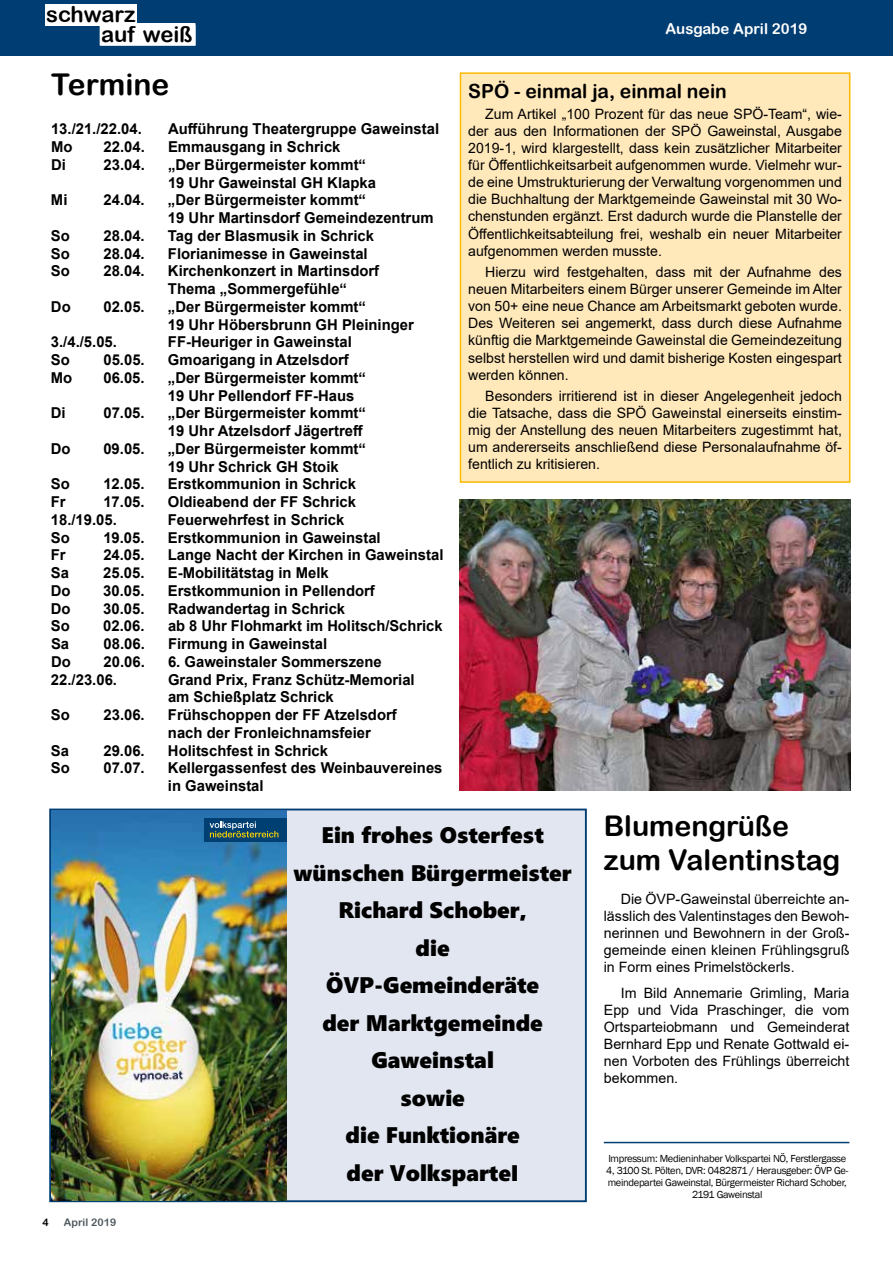
<style>
.page{position:relative;width:893px;height:1263px;background:#fff}
.page>*{position:absolute;margin:0;border:0;box-sizing:border-box;transform-origin:0 0}
.t1{font:30px "Arial Rounded MT Bold";color:#000}
.t2{font:28.5px/34.2px "Arial Rounded MT Bold";color:#000}
.t3{font:900 22.65px/37.5px "Segoe WP";color:#000;text-align:center}
.t4{font:22.05px/19.4px "Arial Rounded MT Bold";color:#000}
.t5{font:19.5px "Arial Rounded MT Bold";color:#000}
.t6{font:700 15px/17.7px "Arial";color:#000}
.t7{font:15px "Arial Rounded MT Bold";color:#fff}
.t8{font:14.25px/17.1px "Arial";color:#000;text-align:justify}
.t9{font:10.5px/12px "Franklin Gothic";letter-spacing:-.03em;color:#000;text-align:center}
.t10{font:10.5px "Arial Rounded MT Bold";letter-spacing:.005em;color:#4c575d}
.t11{font:10.5px "Arial Rounded MT Bold";color:#000}
</style>
<div class="page">
<div style="left:460px;top:72px;width:390px;height:411px;background:#ffe8ba;border:2px solid #fbba00"></div>
<div style="left:49px;top:808px;width:538px;height:394px;background:#e2e6f0;border:2px solid #003d72"></div>
<div style="left:0;top:0;width:893px;height:55px;background:#003d72"></div>
<img style="left:460px;top:500px;width:390px;height:291px">
<img style="left:51px;top:810px;width:236px;height:391px">
<div style="left:204px;top:818px;width:83px;height:24px;background:#003f72"></div>
<svg style="left:210px;top:821px;width:68px;height:16px"></svg>
<hr style="left:604px;top:1142px;width:245px;height:1px;background:#003d72">
<svg style="left:99px;top:4px;width:97px;height:42px"></svg>
<div style="left:45px;top:4px;width:91px;height:22px;background:#fff"></div>
<div style="left:100px;top:23px;width:95px;height:22px;border:1px solid #fff"></div>
<div style="left:101px;top:26px;width:94px;height:19px;background:#fff"></div>
<div style="left:101px;top:25px;width:94px;height:20px;border:1px solid #fff"></div>
<h3 class="t4" style="left:101px;top:5px;width:93px;text-indent:-55px">schwarz<br>auf weiß</h3>
<h1 class="t1" style="left:51px;top:67px;width:120px">Termine</h1>
<p class="t6" style="left:51px;top:120px;width:92px">13./21./22.04.</p>
<p class="t6" style="left:168px;top:120px;width:273px">Aufführung Theatergruppe Gaweinstal</p>
<p class="t6" style="left:51px;top:138px;width:23px">Mo</p>
<p class="t6" style="left:104px;top:138px;width:43px">22.04.</p>
<p class="t6" style="left:168px;top:138px;width:174px">Emmausgang in Schrick</p>
<p class="t6" style="left:51px;top:156px;width:16px">Di</p>
<p class="t6" style="left:104px;top:156px;width:43px">23.04.</p>
<p class="t6" style="left:168px;top:156px;width:209px">„Der Bürgermeister kommt“<br>19 Uhr Gaweinstal GH Klapka</p>
<p class="t6" style="left:51px;top:191px;width:18px">Mi</p>
<p class="t6" style="left:103px;top:191px;width:43px">24.04.</p>
<p class="t6" style="left:168px;top:191px;width:267px">„Der Bürgermeister kommt“<br>19 Uhr Martinsdorf Gemeindezentrum</p>
<p class="t6" style="left:51px;top:227px;width:20px">So</p>
<p class="t6" style="left:103px;top:227px;width:43px">28.04.</p>
<p class="t6" style="left:168px;top:227px;width:208px">Tag der Blasmusik in Schrick</p>
<p class="t6" style="left:51px;top:245px;width:20px">So</p>
<p class="t6" style="left:103px;top:245px;width:43px">28.04.</p>
<p class="t6" style="left:168px;top:245px;width:201px">Florianimesse in Gaweinstal</p>
<p class="t6" style="left:51px;top:262px;width:20px">So</p>
<p class="t6" style="left:103px;top:262px;width:43px">28.04.</p>
<p class="t6" style="left:168px;top:262px;width:213px">Kirchenkonzert in Martinsdorf<br>Thema „Sommergefühle“</p>
<p class="t6" style="left:51px;top:298px;width:21px">Do</p>
<p class="t6" style="left:103px;top:298px;width:43px">02.05.</p>
<p class="t6" style="left:168px;top:298px;width:247px">„Der Bürgermeister kommt“<br>19 Uhr Höbersbrunn GH Pleininger</p>
<p class="t6" style="left:51px;top:333px;width:68px">3./4./5.05.</p>
<p class="t6" style="left:168px;top:333px;width:186px">FF-Heuriger in Gaweinstal</p>
<p class="t6" style="left:51px;top:351px;width:20px">So</p>
<p class="t6" style="left:103px;top:351px;width:43px">05.05.</p>
<p class="t6" style="left:168px;top:351px;width:182px">Gmoarigang in Atzelsdorf</p>
<p class="t6" style="left:51px;top:369px;width:23px">Mo</p>
<p class="t6" style="left:103px;top:369px;width:43px">06.05.</p>
<p class="t6" style="left:168px;top:369px;width:200px">„Der Bürgermeister kommt“<br>19 Uhr Pellendorf FF-Haus</p>
<p class="t6" style="left:51px;top:404px;width:16px">Di</p>
<p class="t6" style="left:103px;top:404px;width:43px">07.05.</p>
<p class="t6" style="left:168px;top:404px;width:200px">„Der Bürgermeister kommt“<br>19 Uhr Atzelsdorf Jägertreff</p>
<p class="t6" style="left:51px;top:440px;width:21px">Do</p>
<p class="t6" style="left:103px;top:440px;width:43px">09.05.</p>
<p class="t6" style="left:168px;top:440px;width:200px">„Der Bürgermeister kommt“<br>19 Uhr Schrick GH Stoik</p>
<p class="t6" style="left:51px;top:475px;width:20px">So</p>
<p class="t6" style="left:103px;top:475px;width:43px">12.05.</p>
<p class="t6" style="left:168px;top:475px;width:190px">Erstkommunion in Schrick</p>
<p class="t6" style="left:51px;top:493px;width:16px">Fr</p>
<p class="t6" style="left:103px;top:493px;width:43px">17.05.</p>
<p class="t6" style="left:168px;top:493px;width:190px">Oldieabend der FF Schrick</p>
<p class="t6" style="left:51px;top:511px;width:68px">18./19.05.</p>
<p class="t6" style="left:168px;top:511px;width:178px">Feuerwehrfest in Schrick</p>
<p class="t6" style="left:51px;top:528px;width:20px">So</p>
<p class="t6" style="left:103px;top:528px;width:43px">19.05.</p>
<p class="t6" style="left:168px;top:528px;width:214px">Erstkommunion in Gaweinstal</p>
<p class="t6" style="left:51px;top:546px;width:16px">Fr</p>
<p class="t6" style="left:103px;top:546px;width:43px">24.05.</p>
<p class="t6" style="left:168px;top:546px;width:277px">Lange Nacht der Kirchen in Gaweinstal</p>
<p class="t6" style="left:51px;top:564px;width:20px">Sa</p>
<p class="t6" style="left:103px;top:564px;width:43px">25.05.</p>
<p class="t6" style="left:168px;top:564px;width:162px">E-Mobilitätstag in Melk</p>
<p class="t6" style="left:51px;top:582px;width:21px">Do</p>
<p class="t6" style="left:103px;top:582px;width:43px">30.05.</p>
<p class="t6" style="left:168px;top:582px;width:209px">Erstkommunion in Pellendorf</p>
<p class="t6" style="left:51px;top:599px;width:21px">Do</p>
<p class="t6" style="left:103px;top:599px;width:43px">30.05.</p>
<p class="t6" style="left:168px;top:599px;width:179px">Radwandertag in Schrick</p>
<p class="t6" style="left:51px;top:617px;width:20px">So</p>
<p class="t6" style="left:103px;top:617px;width:43px">02.06.</p>
<p class="t6" style="left:168px;top:617px;width:276px">ab 8 Uhr Flohmarkt im Holitsch/Schrick</p>
<p class="t6" style="left:51px;top:635px;width:20px">Sa</p>
<p class="t6" style="left:104px;top:635px;width:43px">08.06.</p>
<p class="t6" style="left:168px;top:635px;width:161px">Firmung in Gaweinstal</p>
<p class="t6" style="left:51px;top:653px;width:21px">Do</p>
<p class="t6" style="left:104px;top:653px;width:43px">20.06.</p>
<p class="t6" style="left:168px;top:653px;width:215px">6. Gaweinstaler Sommerszene</p>
<p class="t6" style="left:51px;top:671px;width:68px">22./23.06.</p>
<p class="t6" style="left:168px;top:671px;width:248px">Grand Prix, Franz Schütz-Memorial am Schießplatz Schrick</p>
<p class="t6" style="left:51px;top:706px;width:20px">So</p>
<p class="t6" style="left:103px;top:706px;width:43px">23.06.</p>
<p class="t6" style="left:168px;top:706px;width:230px">Frühschoppen der FF Atzelsdorf nach der Fronleichnamsfeier</p>
<p class="t6" style="left:51px;top:742px;width:20px">Sa</p>
<p class="t6" style="left:103px;top:742px;width:43px">29.06.</p>
<p class="t6" style="left:168px;top:742px;width:162px">Holitschfest in Schrick</p>
<p class="t6" style="left:51px;top:759px;width:20px">So</p>
<p class="t6" style="left:103px;top:759px;width:43px">07.07.</p>
<p class="t6" style="left:168px;top:759px;width:276px">Kellergassenfest des Weinbauvereines in Gaweinstal</p>
<p class="t7" style="left:665px;top:20px;width:143px">Ausgabe April 2019</p>
<h3 class="t5" style="left:468px;top:79px;width:260px">SPÖ - einmal ja, einmal nein</h3>
<p class="t8" style="left:468px;top:105px;width:375px;text-indent:17px">Zum Artikel „100 Prozent für das neue SPÖ-Team“, wie&shy;der aus den Informationen der SPÖ Gaweinstal, Ausgabe 2019-1, wird klargestellt, dass kein zusätzlicher Mitarbeiter für Öffentlichkeitsarbeit aufgenommen wurde. Vielmehr wur&shy;de eine Umstrukturierung der Verwaltung vorgenommen und die Buchhaltung der Marktgemeinde Gaweinstal mit 30 Wo&shy;chenstunden ergänzt. Erst dadurch wurde die Planstelle der Öffentlichkeitsabteilung frei, weshalb ein neuer Mitarbeiter aufgenommen werden musste.</p>
<p class="t8" style="left:468px;top:263px;width:375px;text-indent:17px">Hierzu wird festgehalten, dass mit der Aufnahme des neuen Mitarbeiters einem Bürger unserer Gemeinde im Alter von 50+ eine neue Chance am Arbeitsmarkt geboten wurde.<br>Des Weiteren sei angemerkt, dass durch diese Aufnahme künftig die Marktgemeinde Gaweinstal die Gemeindezeitung selbst herstellen wird und damit bisherige Kosten eingespart werden können.</p>
<p class="t8" style="left:468px;top:387px;width:375px;text-indent:17px">Besonders irritierend ist in dieser Angelegenheit jedoch die Tatsache, dass die SPÖ Gaweinstal einerseits einstim&shy;mig der Anstellung des neuen Mitarbeiters zugestimmt hat, um andererseits anschließend diese Personalaufnahme öf&shy;fentlich zu kritisieren.</p>
<p class="t11" style="left:43px;top:1216px;width:8px">4</p>
<p class="t10" style="left:64px;top:1216px;width:54px">April 2019</p>
<h3 class="t3" style="left:294px;top:816px;width:280px">Ein frohes Osterfest wünschen Bürgermeister<br>Richard Schober,<br>die<br>ÖVP-Gemeinderäte<br>der Marktgemeinde<br>Gaweinstal<br>sowie<br>die Funktionäre<br>der VolksparteI</h3>
<h2 class="t2" style="left:604px;top:808px;width:238px">Blumengrüße zum Valentinstag</h2>
<p class="t8" style="left:604px;top:890px;width:247px;text-indent:17px">Die ÖVP-Gaweinstal überreichte an&shy;lässlich des Valentinstages den Bewoh&shy;nerinnen und Bewohnern in der Groß&shy;gemeinde einen kleinen Frühlingsgruß in Form eines Primelstöckerls.</p>
<p class="t8" style="left:604px;top:984px;width:247px;text-indent:17px">Im Bild Annemarie Grimling, Maria Epp und Vida Praschinger, die vom Ortsparteiobmann und Gemeinderat Bernhard Epp und Renate Gottwald ei&shy;nen Vorboten des Frühlings überreicht bekommen.</p>
<p class="t9" style="left:606px;top:1152px;width:244px">Impressum: Medieninhaber Volkspartei NÖ, Ferstlergasse 4, 3100 St. Pölten, DVR: 0482871 / Herausgeber: ÖVP Ge&shy;meindepartei Gaweinstal, Bürgermeister Richard Schober, 2191 Gaweinstal</p>
</div>
